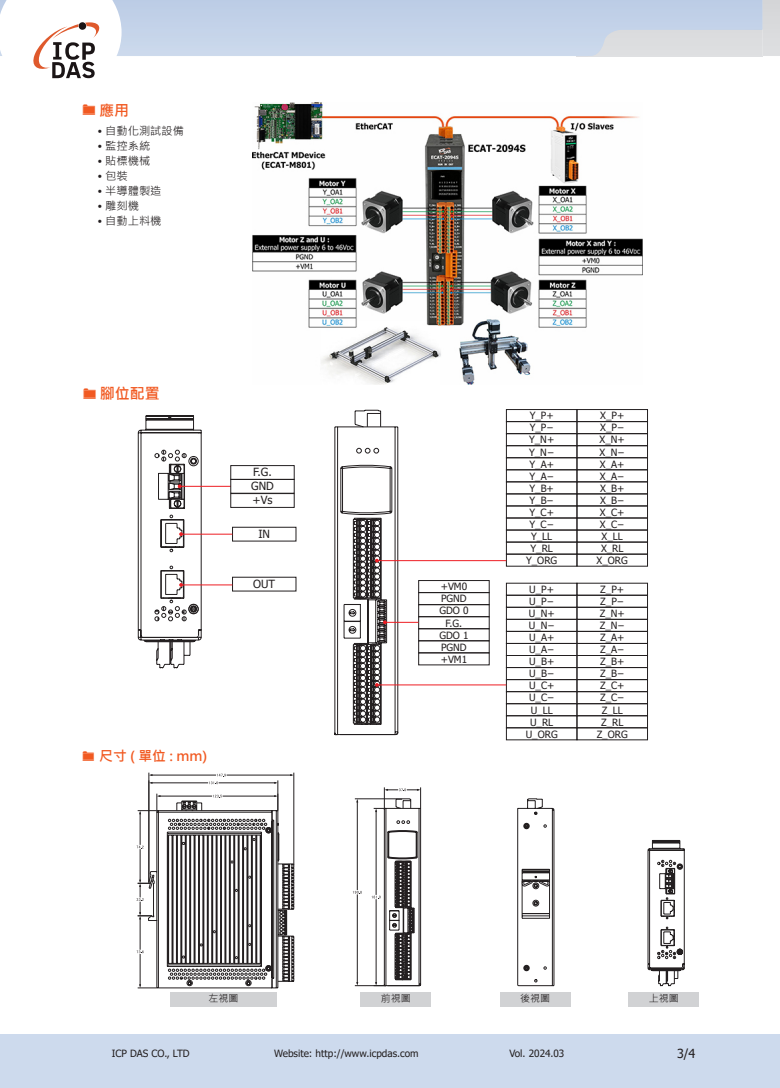
<style>
.page{position:relative;width:780px;height:1088px;background:#fff}
.page>*{position:absolute;margin:0;border:0;box-sizing:border-box;transform-origin:0 0}
.t1{font:700 15px "Microsoft Jheng Hei";color:#f15921}
.t2{font:700 13.75px "Microsoft Jheng Hei";color:#f15921}
.t3{font:12.5px "Tahoma";color:#231f20}
.t4{font:11.25px "Microsoft Jheng Hei";color:#231f20}
.t5{font:11.25px/14px "Tahoma";color:#231f20}
.t6{font:10px/12px "Tahoma";color:#231f20;text-align:center}
.t7{font:10px "Microsoft Jheng Hei";color:#231f20}
</style>
<div class="page">
<div style="left:0;top:1034px;width:762px;height:54px;background:#cddaed"></div>
<div style="left:762px;top:1034px;width:18px;height:54px;background:#cddaed"></div>
<svg style="left:762px;top:0;width:18px;height:56px"></svg>
<svg style="left:122px;top:0;width:640px;height:56px;background:#c6d3e7"></svg>
<svg style="left:0;top:0;width:122px;height:79px"></svg>
<div style="left:418px;top:580px;width:71px;height:13px;border:1px solid #231f20"></div>
<div style="left:418px;top:616px;width:71px;height:13px;border:1px solid #231f20"></div>
<div style="left:418px;top:628px;width:71px;height:13px;border:1px solid #231f20"></div>
<div style="left:418px;top:592px;width:71px;height:13px;border:1px solid #231f20"></div>
<div style="left:418px;top:640px;width:71px;height:13px;border:1px solid #231f20"></div>
<img style="left:253px;top:103px;width:389px;height:282px">
<div style="left:170px;top:992px;width:107px;height:14px;background:#d1d2d4"></div>
<div style="left:499px;top:992px;width:71px;height:14px;background:#d1d2d4"></div>
<div style="left:360px;top:992px;width:71px;height:14px;background:#d1d2d4"></div>
<div style="left:628px;top:992px;width:71px;height:14px;background:#d1d2d4"></div>
<hr style="left:277px;top:780px;width:1px;height:30px;background:#231f20">
<hr style="left:219px;top:782px;width:57px;height:1px;background:#231f20">
<hr style="left:151px;top:782px;width:57px;height:1px;background:#231f20">
<hr style="left:293px;top:772px;width:1px;height:92px;background:#231f20">
<hr style="left:149px;top:772px;width:1px;height:110px;background:#231f20">
<hr style="left:226px;top:775px;width:66px;height:1px;background:#231f20">
<hr style="left:151px;top:775px;width:65px;height:1px;background:#231f20">
<svg style="left:209px;top:774px;width:17px;height:11px"></svg>
<svg style="left:137px;top:794px;width:158px;height:195px"></svg>
<svg style="left:353px;top:787px;width:68px;height:199px"></svg>
<svg style="left:517px;top:798px;width:37px;height:188px"></svg>
<svg style="left:647px;top:840px;width:37px;height:146px"></svg>
<div style="left:506px;top:409px;width:71px;height:13px;border:1px solid #231f20"></div>
<div style="left:506px;top:421px;width:71px;height:13px;border:1px solid #231f20"></div>
<div style="left:506px;top:433px;width:71px;height:13px;border:1px solid #231f20"></div>
<div style="left:506px;top:445px;width:71px;height:13px;border:1px solid #231f20"></div>
<div style="left:506px;top:457px;width:71px;height:13px;border:1px solid #231f20"></div>
<div style="left:506px;top:470px;width:71px;height:12px;border:1px solid #231f20"></div>
<div style="left:506px;top:482px;width:71px;height:12px;border:1px solid #231f20"></div>
<div style="left:506px;top:494px;width:71px;height:12px;border:1px solid #231f20"></div>
<div style="left:506px;top:506px;width:71px;height:12px;border:1px solid #231f20"></div>
<div style="left:506px;top:518px;width:71px;height:12px;border:1px solid #231f20"></div>
<div style="left:506px;top:530px;width:71px;height:12px;border:1px solid #231f20"></div>
<div style="left:506px;top:542px;width:71px;height:12px;border:1px solid #231f20"></div>
<div style="left:506px;top:554px;width:71px;height:12px;border:1px solid #231f20"></div>
<div style="left:576px;top:409px;width:71px;height:13px;border:1px solid #231f20"></div>
<div style="left:576px;top:421px;width:71px;height:13px;border:1px solid #231f20"></div>
<div style="left:576px;top:433px;width:71px;height:13px;border:1px solid #231f20"></div>
<div style="left:576px;top:445px;width:71px;height:13px;border:1px solid #231f20"></div>
<div style="left:576px;top:457px;width:71px;height:13px;border:1px solid #231f20"></div>
<div style="left:576px;top:470px;width:71px;height:12px;border:1px solid #231f20"></div>
<div style="left:576px;top:482px;width:71px;height:12px;border:1px solid #231f20"></div>
<div style="left:576px;top:494px;width:71px;height:12px;border:1px solid #231f20"></div>
<div style="left:576px;top:506px;width:71px;height:12px;border:1px solid #231f20"></div>
<div style="left:576px;top:518px;width:71px;height:12px;border:1px solid #231f20"></div>
<div style="left:576px;top:530px;width:71px;height:12px;border:1px solid #231f20"></div>
<div style="left:576px;top:542px;width:71px;height:12px;border:1px solid #231f20"></div>
<div style="left:576px;top:554px;width:71px;height:12px;border:1px solid #231f20"></div>
<div style="left:506px;top:595px;width:71px;height:12px;border:1px solid #231f20"></div>
<div style="left:506px;top:607px;width:71px;height:12px;border:1px solid #231f20"></div>
<div style="left:506px;top:619px;width:71px;height:12px;border:1px solid #231f20"></div>
<div style="left:506px;top:631px;width:71px;height:13px;border:1px solid #231f20"></div>
<div style="left:506px;top:643px;width:71px;height:13px;border:1px solid #231f20"></div>
<div style="left:506px;top:655px;width:71px;height:13px;border:1px solid #231f20"></div>
<div style="left:506px;top:667px;width:71px;height:13px;border:1px solid #231f20"></div>
<div style="left:506px;top:679px;width:71px;height:13px;border:1px solid #231f20"></div>
<div style="left:506px;top:691px;width:71px;height:13px;border:1px solid #231f20"></div>
<div style="left:506px;top:703px;width:71px;height:13px;border:1px solid #231f20"></div>
<div style="left:506px;top:715px;width:71px;height:13px;border:1px solid #231f20"></div>
<div style="left:506px;top:727px;width:71px;height:13px;border:1px solid #231f20"></div>
<div style="left:576px;top:595px;width:71px;height:12px;border:1px solid #231f20"></div>
<div style="left:576px;top:607px;width:71px;height:12px;border:1px solid #231f20"></div>
<div style="left:576px;top:619px;width:71px;height:12px;border:1px solid #231f20"></div>
<div style="left:576px;top:631px;width:71px;height:13px;border:1px solid #231f20"></div>
<div style="left:576px;top:643px;width:71px;height:13px;border:1px solid #231f20"></div>
<div style="left:576px;top:655px;width:71px;height:13px;border:1px solid #231f20"></div>
<div style="left:576px;top:667px;width:71px;height:13px;border:1px solid #231f20"></div>
<div style="left:576px;top:679px;width:71px;height:13px;border:1px solid #231f20"></div>
<div style="left:576px;top:691px;width:71px;height:13px;border:1px solid #231f20"></div>
<div style="left:576px;top:703px;width:71px;height:13px;border:1px solid #231f20"></div>
<div style="left:576px;top:715px;width:71px;height:13px;border:1px solid #231f20"></div>
<div style="left:576px;top:727px;width:71px;height:13px;border:1px solid #231f20"></div>
<hr style="left:180px;top:486px;width:51px;height:1px;background:#ee1d23">
<div style="left:230px;top:465px;width:64px;height:15px;border:1px solid #231f20"></div>
<div style="left:230px;top:479px;width:64px;height:14px;border:1px solid #231f20"></div>
<div style="left:230px;top:493px;width:64px;height:14px;border:1px solid #231f20"></div>
<div style="left:232px;top:527px;width:64px;height:14px;border:1px solid #231f20"></div>
<hr style="left:181px;top:534px;width:51px;height:1px;background:#ee1d23">
<hr style="left:181px;top:584px;width:51px;height:1px;background:#ee1d23">
<svg style="left:138px;top:415px;width:67px;height:254px"></svg>
<hr style="left:385px;top:622px;width:33px;height:1px;background:#ee1d23">
<hr style="left:377px;top:560px;width:129px;height:1px;background:#ee1d23">
<hr style="left:377px;top:684px;width:129px;height:1px;background:#ee1d23">
<svg style="left:334px;top:410px;width:64px;height:325px"></svg>
<h1 class="t1" style="left:99px;top:101px;width:31px">應用</h1>
<p class="t4" style="left:97px;top:124px;width:88px">• 自動化測試設備</p>
<p class="t4" style="left:97px;top:139px;width:54px">• 監控系統</p>
<p class="t4" style="left:97px;top:154px;width:54px">• 貼標機械</p>
<p class="t4" style="left:97px;top:169px;width:32px">• 包裝</p>
<p class="t4" style="left:97px;top:184px;width:66px">• 半導體製造</p>
<p class="t4" style="left:97px;top:199px;width:43px">• 雕刻機</p>
<p class="t4" style="left:97px;top:214px;width:66px">• 自動上料機</p>
<h1 class="t1" style="left:100px;top:384px;width:61px">腳位配置</h1>
<p class="t5" style="left:251px;top:466px;width:24px">F.G.<br>GND +Vs</p>
<p class="t5" style="left:258px;top:528px;width:13px">IN</p>
<p class="t5" style="left:253px;top:578px;width:23px">OUT</p>
<h2 class="t2" style="left:99px;top:747px;width:110px">尺寸 ( 單位 : mm)</h2>
<p class="t6" style="left:440px;top:581px;width:28px">+VM0</p>
<p class="t6" style="left:439px;top:605px;width:31px">GDO 0<br>F.G.<br>GDO 1</p>
<p class="t6" style="left:440px;top:653px;width:28px">+VM1</p>
<p class="t6" style="left:441px;top:593px;width:27px">PGND</p>
<p class="t6" style="left:441px;top:641px;width:27px">PGND</p>
<p class="t6" style="left:526px;top:410px;width:33px">Y_P+<br>Y_P−<br>Y_N+<br>Y_N−<br>Y_A+<br>Y_A−<br>Y_B+<br>Y_B−<br>Y_C+<br>Y_C−<br>Y_LL<br>Y_RL<br>Y_ORG</p>
<p class="t6" style="left:596px;top:410px;width:33px">X_P+<br>X_P−<br>X_N+<br>X_N−<br>X_A+<br>X_A−<br>X_B+<br>X_B−<br>X_C+<br>X_C−<br>X_LL<br>X_RL<br>X_ORG</p>
<p class="t6" style="left:525px;top:584px;width:33px">U_P+<br>U_P−<br>U_N+<br>U_N−<br>U_A+<br>U_A−<br>U_B+<br>U_B−<br>U_C+<br>U_C−<br>U_LL<br>U_RL<br>U_ORG</p>
<p class="t6" style="left:596px;top:584px;width:33px">Z_P+<br>Z_P−<br>Z_N+<br>Z_N−<br>Z_A+<br>Z_A−<br>Z_B+<br>Z_B−<br>Z_C+<br>Z_C−<br>Z_LL<br>Z_RL<br>Z_ORG</p>
<p class="t7" style="left:209px;top:992px;width:31px">左視圖</p>
<p class="t7" style="left:381px;top:992px;width:31px">前視圖</p>
<p class="t7" style="left:520px;top:992px;width:31px">後視圖</p>
<p class="t7" style="left:648px;top:992px;width:31px">上視圖</p>
<p class="t6" style="left:112px;top:1048px;width:79px">ICP DAS CO., LTD</p>
<p class="t6" style="left:274px;top:1048px;width:146px">Website: http://www.icpdas.com</p>
<p class="t6" style="left:509px;top:1048px;width:56px">Vol. 2024.03</p>
<p class="t3" style="left:677px;top:1045px;width:20px">3/4</p>
</div>
